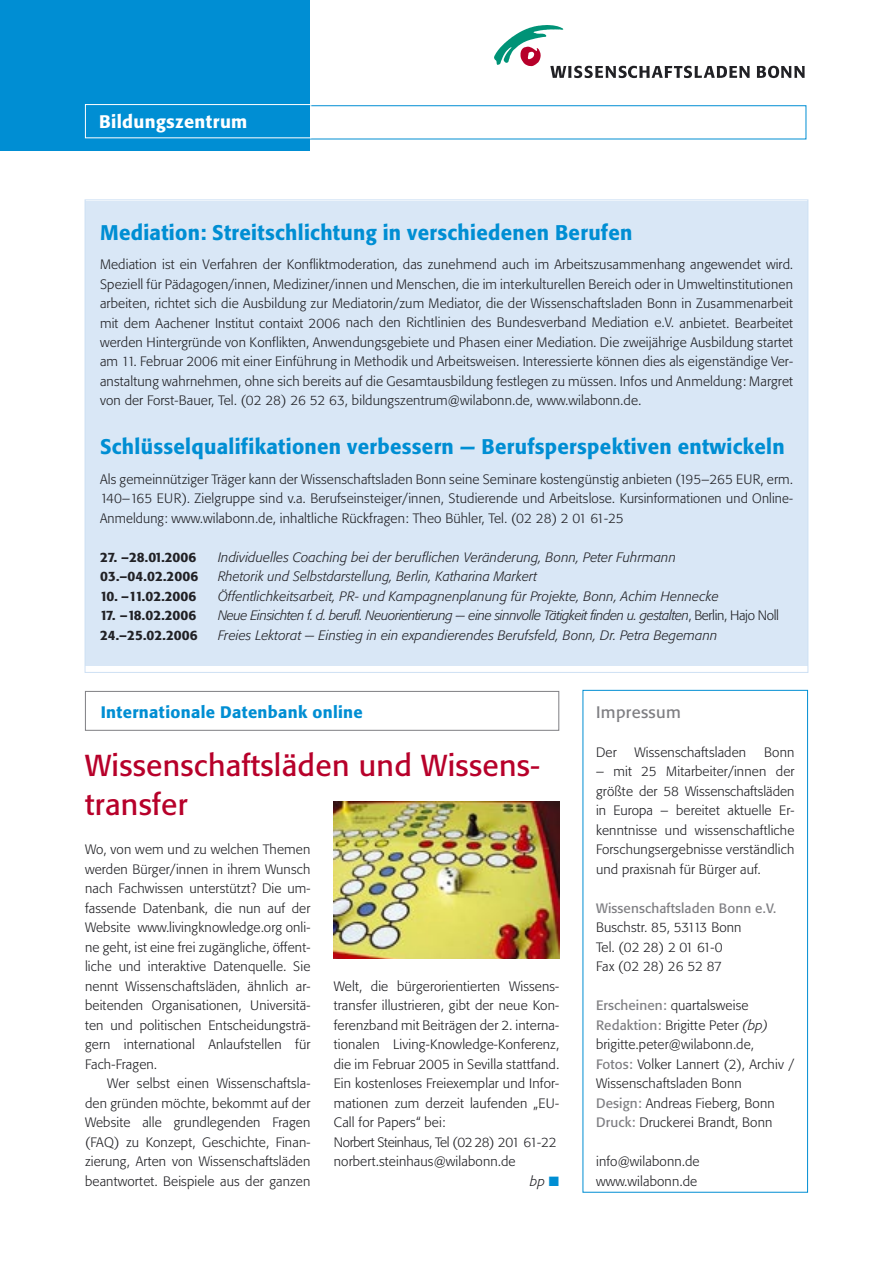
<style>
.page{position:relative;width:893px;height:1263px;background:#fff}
.page>*{position:absolute;margin:0;border:0;box-sizing:border-box;transform-origin:0 0}
.Überschrift{font:30px/39px "Tn T Form BSK";letter-spacing:.01em;color:#b7002a}
.Überschrift__Seminare{font:500 21px "Tn T Form BSK";letter-spacing:.015em;color:#008ed3}
.Rubrik__links{font:500 18px "Tn T Form BSK";letter-spacing:.02em;color:#fff}
.t1{font:500 16.5px "Tn T Form BSK";letter-spacing:.02em;color:#008ed3}
.Rubrik__links-2{font:16.5px "Tn T Form BSK";letter-spacing:.02em;color:#7f7f83}
.Überschrift__Seminare-2{font:300 13.5px/19.4px "Tn T Form BSK";letter-spacing:.01em;color:#212125;text-align:justify}
.Text{font:300 13.5px/19.5px "Tn T Form BSK";letter-spacing:.01em;color:#212125;text-align:justify}
.Text__Einzug{font:300 13.5px/19.5px "Tn T Form BSK";letter-spacing:.01em;color:#212125;text-align:justify}
.Text-2{font:italic 300 13.5px "Tn T Form BSK";letter-spacing:.01em;color:#212125}
.Text-3{font:italic 300 13.5px "Tn T Form BSK";letter-spacing:-.025em;color:#212125}
.Text-4{font:500 13.5px "Tn T Form BSK";letter-spacing:.01em;color:#212125}
.Text-5{font:300 13.5px "Tn T Form BSK";letter-spacing:-.025em;color:#212125}
.t2{font:13.5px "Tn T Form BSK";letter-spacing:.01em;color:#7f7f83}
.Überschrift__Seminare-3{font:300 13.5px "Tn T Form BSK";letter-spacing:-.055em;color:#212125}
.Überschrift__Seminare-4{font:300 13.5px "Tn T Form BSK";letter-spacing:-.01em;color:#212125}
.s1{font-weight:500;font-style:normal}
.s2{font-style:normal}
.s3{color:#008ed3}
.s4{font-weight:400;color:#7f7f83}
.s5{font-style:italic}
</style>
<div class="page">
<div style="left:85px;top:201px;width:723px;height:465px;background:#d9e7f6"></div>
<div style="left:583px;top:690px;width:225px;height:502px;border:1px solid #008ed3"></div>
<div style="left:0;top:0;width:310px;height:151px;background:#008ed3"></div>
<div style="left:83px;top:105px;width:723px;height:34px;border:1px solid #008ed3"></div>
<div style="left:85px;top:104px;width:226px;height:34px;border:1px solid #fff"></div>
<svg style="left:757px;top:66px;width:48px;height:12px"></svg>
<svg style="left:494px;top:25px;width:256px;height:53px"></svg>
<div style="left:85px;top:691px;width:474px;height:40px;border:1px solid #7f7f83"></div>
<img style="left:334px;top:801px;width:225px;height:158px">
<p class="Rubrik__links" style="left:99px;top:111px;width:150px">Bildungszentrum</p>
<p class="Überschrift__Seminare" style="left:100px;top:220px;width:534px">Mediation: Streitschlichtung in verschiedenen Berufen</p>
<p class="Überschrift__Seminare-2" style="left:100px;top:255px;width:694px">Mediation ist ein Verfahren der Konfliktmoderation, das zunehmend auch im Arbeitszusammenhang angewendet wird.<br>Speziell für Pädagogen/innen, Mediziner/innen und Menschen, die im interkulturellen Bereich oder in Umweltinstitutionen arbeiten, richtet sich die Ausbildung zur Mediatorin/zum Mediator, die der Wissenschaftsladen Bonn in Zusammenarbeit mit dem Aachener Institut contaixt 2006 nach den Richtlinien des Bundesverband Mediation e.V. anbietet. Bearbeitet werden Hintergründe von Konflikten, Anwendungsgebiete und Phasen einer Mediation. Die zweijährige Ausbildung startet am 11. Februar 2006 mit einer Einführung in Methodik und Arbeitsweisen. Interessierte können dies als eigenständige Ver&shy;anstaltung wahrnehmen, ohne sich bereits auf die Gesamtausbildung festlegen zu müssen. Infos und Anmeldung: Margret von der Forst-Bauer, Tel. (02 28) 26 52 63, bildungszentrum@wilabonn.de, www.wilabonn.de.</p>
<p class="Überschrift__Seminare" style="left:100px;top:433px;width:686px">Schlüsselqualifikationen verbessern — Berufsperspektiven entwickeln</p>
<p class="Text" style="left:100px;top:469px;width:694px">Als gemeinnütziger Träger kann der Wissenschaftsladen Bonn seine Seminare kostengünstig anbieten (195–265 EUR, erm.<br>140–165 EUR). Zielgruppe sind v.a. Berufseinsteiger/innen, Studierende und Arbeitslose. Kursinformationen und Online-Anmeldung: www.wilabonn.de, inhaltliche Rückfragen: Theo Bühler, Tel. (02 28) 2 01 61-25</p>
<p class="Text-2" style="left:100px;top:549px;width:577px"><span class="s1">27. –28.01.2006</span> Individuelles Coaching bei der beruflichen Veränderung, Bonn, Peter Fuhrmann</p>
<p class="Text-4" style="left:100px;top:568px;width:100px">03. –04.02.2006</p>
<p class="Text-2" style="left:218px;top:569px;width:321px">Rhetorik und Selbstdarstellung, Berlin, Katharina Markert</p>
<p class="Text-4" style="left:100px;top:588px;width:98px">10. –11.02.2006</p>
<p class="Text-2" style="left:218px;top:588px;width:502px">Öffentlichkeitsarbeit, PR- und Kampagnenplanung für Projekte, Bonn, Achim Hennecke</p>
<p class="Text-4" style="left:100px;top:607px;width:98px">17. –18.02.2006</p>
<p class="Text-3" style="left:218px;top:608px;width:563px">Neue Einsichten f. d. berufl. Neuorientierung — eine sinnvolle Tätigkeit finden u. gestalten<span class="s2">, Berlin, Hajo Noll</span></p>
<p class="Text-4" style="left:100px;top:627px;width:99px">24. –25.02.2006</p>
<p class="Text-2" style="left:218px;top:627px;width:501px">Freies Lektorat — Einstieg in ein expandierendes Berufsfeld, Bonn, Dr. Petra Begemann</p>
<p class="t1" style="left:101px;top:702px;width:264px">Internationale Datenbank online</p>
<p class="Überschrift" style="left:85px;top:746px;width:457px">Wissenschaftsläden und Wissens&shy;transfer</p>
<p class="Text" style="left:85px;top:840px;width:227px">Wo, von wem und zu welchen Themen werden Bürger/innen in ihrem Wunsch nach Fachwissen unterstützt? Die um&shy;fassende Datenbank, die nun auf der Website www.livingknowledge.org onli&shy;ne geht, ist eine frei zugängliche, öffent&shy;liche und interaktive Datenquelle. Sie nennt Wissenschaftsläden, ähnlich ar&shy;beitenden Organisationen, Universitä&shy;ten und politischen Entscheidungsträ&shy;gern international Anlaufstellen für Fach-Fragen.</p>
<p class="Text__Einzug" style="left:85px;top:1074px;width:227px;text-indent:22px">Wer selbst einen Wissenschaftsla&shy;den gründen möchte, bekommt auf der Website alle grundlegenden Fragen (FAQ) zu Konzept, Geschichte, Finan&shy;zierung, Arten von Wissenschaftsläden beantwortet. Beispiele aus der ganzen</p>
<p class="Text__Einzug" style="left:334px;top:976px;width:227px">Welt, die bürgerorientierten Wissens&shy;transfer illustrieren, gibt der neue Kon&shy;ferenzband mit Beiträgen der 2. interna&shy;tionalen Living-Knowledge-Konferenz, die im Februar 2005 in Sevilla stattfand.<br>Ein kostenloses Freiexemplar und Infor&shy;mationen zum derzeit laufenden „EU-Call for Papers“ bei:</p>
<p class="Text-5" style="left:334px;top:1134px;width:224px">Norbert Steinhaus, Tel (0228) 201 61-22</p>
<p class="Text" style="left:334px;top:1152px;width:183px">norbert.steinhaus@wilabonn.de</p>
<p class="Text-2" style="left:530px;top:1173px;width:30px">bp <span class="s3">■</span></p>
<p class="Rubrik__links-2" style="left:596px;top:702px;width:86px">Impressum</p>
<p class="Überschrift__Seminare-2" style="left:596px;top:742px;width:22px">Der</p>
<p class="Überschrift__Seminare-2" style="left:635px;top:742px;width:113px">Wissenschaftsladen</p>
<p class="Überschrift__Seminare-2" style="left:764px;top:742px;width:32px">Bonn</p>
<p class="Überschrift__Seminare-2" style="left:596px;top:762px;width:200px">– mit 25 Mitarbeiter/innen der größte der 58 Wissenschaftsläden in Europa – bereitet aktuelle Er&shy;kenntnisse und wissenschaftliche Forschungsergebnisse verständlich und praxisnah für Bürger auf.</p>
<p class="t2" style="left:596px;top:900px;width:182px">Wissenschaftsladen Bonn e.V.</p>
<p class="Überschrift__Seminare-2" style="left:596px;top:918px;width:147px">Buschstr. 85, 53113 Bonn</p>
<p class="Überschrift__Seminare-3" style="left:596px;top:939px;width:128px">Tel. (02 28) 2 01 61-0</p>
<p class="Überschrift__Seminare-4" style="left:596px;top:959px;width:128px">Fax (02 28) 26 52 87</p>
<p class="Überschrift__Seminare-2" style="left:596px;top:996px;width:154px"><span class="s4">Erscheinen:</span> quartalsweise</p>
<p class="Überschrift__Seminare-2" style="left:596px;top:1015px;width:174px"><span class="s4">Redaktion:</span> Brigitte Peter <span class="s5">(bp)</span></p>
<p class="Überschrift__Seminare-2" style="left:596px;top:1035px;width:159px">brigitte.peter@wilabonn.de,</p>
<p class="Überschrift__Seminare-2" style="left:596px;top:1054px;width:200px"><span class="s4">Fotos:</span> Volker Lannert (2), Archiv /<br>Wissenschaftsladen Bonn</p>
<p class="Überschrift__Seminare-2" style="left:596px;top:1093px;width:180px"><span class="s4">Design:</span> Andreas Fieberg, Bonn</p>
<p class="Überschrift__Seminare-2" style="left:596px;top:1113px;width:178px"><span class="s4">Druck:</span> Druckerei Brandt, Bonn</p>
<p class="Überschrift__Seminare-2" style="left:596px;top:1152px;width:105px">info@wilabonn.de</p>
<p class="Überschrift__Seminare-2" style="left:596px;top:1171px;width:103px">www.wilabonn.de</p>
</div>
